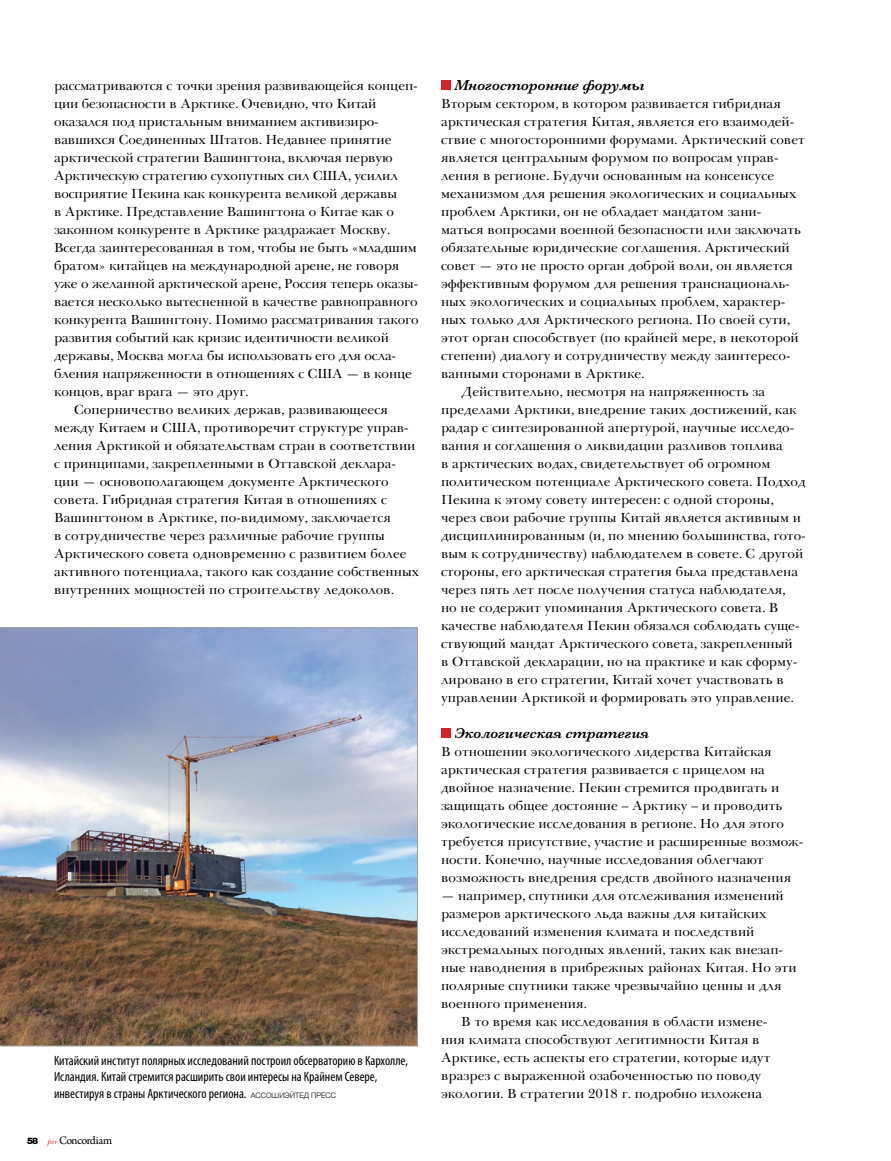
<style>
.page{position:relative;width:891px;height:1161px;background:#fff}
.page>*{position:absolute;margin:0;border:0;box-sizing:border-box;transform-origin:0 0}
.t1{font:italic 600 15px "Baskerville";color:#000}
.t2{font:13.5px/18px "Baskerville Cyr LT Std Upright";color:#000}
.t3{font:condensed 13.5px/16.5px "Myriad Pro";color:#000}
.t4{font:12px "Arno Pro";letter-spacing:-.05em;color:#000}
.s1{font-family:"Helvetica Neue";font-weight:300;font-stretch:normal;font-size:7.5px}
.s2{font-family:"Helvetica Neue LT Std";font-weight:900;font-size:9px}
.s3{font-family:"New Baskerville Std";font-style:italic;font-size:7.5px;color:#ed1d24}
</style>
<div class="page">
<div style="left:441px;top:80px;width:10px;height:10px;background:#d2232a"></div>
<div style="left:441px;top:728px;width:10px;height:10px;background:#d2232a"></div>
<img style="left:0;top:628px;width:418px;height:418px">
<p class="t2" style="left:54px;top:77px;width:365px">рассматриваются с точки зрения развивающейся концеп-</p>
<p class="t2" style="left:54px;top:95px;width:324px">ции безопасности в Арктике. Очевидно, что Китай</p>
<p class="t2" style="left:54px;top:113px;width:326px">оказался под пристальным вниманием активизиро-</p>
<p class="t2" style="left:54px;top:131px;width:339px">вавшихся Соединенных Штатов. Недавнее принятие</p>
<p class="t2" style="left:54px;top:149px;width:340px">арктической стратегии Вашингтона, включая первую</p>
<p class="t2" style="left:54px;top:167px;width:345px">Арктическую стратегию сухопутных сил США, усилил</p>
<p class="t2" style="left:54px;top:185px;width:345px">восприятие Пекина как конкурента великой державы</p>
<p class="t2" style="left:54px;top:203px;width:342px">в Арктике. Представление Вашингтона о Китае как о</p>
<p class="t2" style="left:54px;top:221px;width:338px">законном конкуренте в Арктике раздражает Москву.</p>
<p class="t2" style="left:54px;top:239px;width:364px">Всегда заинтересованная в том, чтобы не быть «младшим</p>
<p class="t2" style="left:54px;top:257px;width:347px">братом» китайцев на международной арене, не говоря</p>
<p class="t2" style="left:54px;top:275px;width:366px">уже о желанной арктической арене, Россия теперь оказы-</p>
<p class="t2" style="left:54px;top:293px;width:365px">вается несколько вытесненной в качестве равноправного</p>
<p class="t2" style="left:54px;top:311px;width:366px">конкурента Вашингтону. Помимо рассматривания такого</p>
<p class="t2" style="left:54px;top:329px;width:336px">развития событий как кризис идентичности великой</p>
<p class="t2" style="left:54px;top:347px;width:344px">державы, Москва могла бы использовать его для осла-</p>
<p class="t2" style="left:54px;top:365px;width:359px">бления напряженности в отношениях с США — в конце</p>
<p class="t2" style="left:54px;top:383px;width:196px">концов, враг врага — это друг.</p>
<p class="t2" style="left:74px;top:401px;width:315px">Соперничество великих держав, развивающееся</p>
<p class="t2" style="left:54px;top:419px;width:356px">между Китаем и США, противоречит структуре управ-</p>
<p class="t2" style="left:54px;top:437px;width:363px">ления Арктикой и обязательствам стран в соответствии</p>
<p class="t2" style="left:54px;top:455px;width:344px">с принципами, закрепленными в Оттавской деклара-</p>
<p class="t2" style="left:54px;top:473px;width:336px">ции — основополагающем документе Арктического</p>
<p class="t2" style="left:54px;top:491px;width:335px">совета. Гибридная стратегия Китая в отношениях с</p>
<p class="t2" style="left:54px;top:509px;width:338px">Вашингтоном в Арктике, по-видимому, заключается</p>
<p class="t2" style="left:54px;top:527px;width:332px">в сотрудничестве через различные рабочие группы</p>
<p class="t2" style="left:54px;top:545px;width:354px">Арктического совета одновременно с развитием более</p>
<p class="t2" style="left:54px;top:563px;width:367px">активного потенциала, такого как создание собственных</p>
<p class="t2" style="left:54px;top:581px;width:342px">внутренних мощностей по строительству ледоколов.</p>
<p class="t3" style="left:54px;top:1052px;width:356px">Китайский институт полярных исследований построил обсерваторию в Кархолле,<br>Исландия. Китай стремится расширить свои интересы на Крайнем Севере, инвестируя в страны Арктического региона. <span class="s1">АCCOШИЭЙTEД ПPECC</span></p>
<p class="t4" style="left:27px;top:1134px;width:87px"><span class="s2">58</span> <span class="s3">per</span> Concordiam</p>
<p class="t1" style="left:454px;top:75px;width:192px">Многосторонние форумы</p>
<p class="t2" style="left:441px;top:95px;width:341px">Вторым сектором, в котором развивается гибридная</p>
<p class="t2" style="left:441px;top:113px;width:355px">арктическая стратегия Китая, является его взаимодей-</p>
<p class="t2" style="left:441px;top:131px;width:365px">ствие с многосторонними форумами. Арктический совет</p>
<p class="t2" style="left:441px;top:149px;width:339px">является центральным форумом по вопросам управ-</p>
<p class="t2" style="left:441px;top:167px;width:335px">ления в регионе. Будучи основанным на консенсусе</p>
<p class="t2" style="left:441px;top:185px;width:357px">механизмом для решения экологических и социальных</p>
<p class="t2" style="left:441px;top:203px;width:322px">проблем Арктики, он не обладает мандатом зани-</p>
<p class="t2" style="left:441px;top:221px;width:362px">маться вопросами военной безопасности или заключать</p>
<p class="t2" style="left:441px;top:239px;width:350px">обязательные юридические соглашения. Арктический</p>
<p class="t2" style="left:441px;top:257px;width:353px">совет — это не просто орган доброй воли, он является</p>
<p class="t2" style="left:441px;top:275px;width:350px">эффективным форумом для решения транснациональ-</p>
<p class="t2" style="left:441px;top:293px;width:346px">ных экологических и социальных проблем, характер-</p>
<p class="t2" style="left:441px;top:311px;width:351px">ных только для Арктического региона. По своей сути,</p>
<p class="t2" style="left:441px;top:329px;width:359px">этот орган способствует (по крайней мере, в некоторой</p>
<p class="t2" style="left:441px;top:347px;width:351px">степени) диалогу и сотрудничеству между заинтересо-</p>
<p class="t2" style="left:441px;top:365px;width:206px">ванными сторонами в Арктике.</p>
<p class="t2" style="left:461px;top:383px;width:305px">Действительно, несмотря на напряженность за</p>
<p class="t2" style="left:441px;top:401px;width:357px">пределами Арктики, внедрение таких достижений, как</p>
<p class="t2" style="left:441px;top:419px;width:355px">радар с синтезированной апертурой, научные исследо-</p>
<p class="t2" style="left:441px;top:437px;width:344px">вания и соглашения о ликвидации разливов топлива</p>
<p class="t2" style="left:441px;top:455px;width:331px">в арктических водах, свидетельствует об огромном</p>
<p class="t2" style="left:441px;top:473px;width:366px">политическом потенциале Арктического совета. Подход</p>
<p class="t2" style="left:441px;top:491px;width:335px">Пекина к этому совету интересен: с одной стороны,</p>
<p class="t2" style="left:441px;top:509px;width:362px">через свои рабочие группы Китай является активным и</p>
<p class="t2" style="left:441px;top:527px;width:366px">дисциплинированным (и, по мнению большинства, гото-</p>
<p class="t2" style="left:441px;top:545px;width:364px">вым к сотрудничеству) наблюдателем в совете. С другой</p>
<p class="t2" style="left:441px;top:563px;width:359px">стороны, его арктическая стратегия была представлена</p>
<p class="t2" style="left:441px;top:581px;width:347px">через пять лет после получения статуса наблюдателя,</p>
<p class="t2" style="left:441px;top:599px;width:339px">но не содержит упоминания Арктического совета. В</p>
<p class="t2" style="left:441px;top:617px;width:360px">качестве наблюдателя Пекин обязался соблюдать суще-</p>
<p class="t2" style="left:441px;top:635px;width:353px">ствующий мандат Арктического совета, закрепленный</p>
<p class="t2" style="left:441px;top:653px;width:358px">в Оттавской декларации, но на практике и как сформу-</p>
<p class="t2" style="left:441px;top:671px;width:344px">лировано в его стратегии, Китай хочет участвовать в</p>
<p class="t2" style="left:441px;top:689px;width:355px">управлении Арктикой и формировать это управление.</p>
<p class="t1" style="left:454px;top:723px;width:196px">Экологическая стратегия</p>
<p class="t2" style="left:441px;top:743px;width:364px">В отношении экологического лидерства Китайская арктическая стратегия развивается с прицелом на двойное назначение. Пекин стремится продвигать и защищать общее достояние – Арктику – и проводить экологические исследования в регионе. Но для этого требуется присутствие, участие и расширенные возмож&shy;ности. Конечно, научные исследования облегчают возможность внедрения средств двойного назначения</p>
<p class="t2" style="left:441px;top:887px;width:344px">— например, спутники для отслеживания изменений</p>
<p class="t2" style="left:441px;top:905px;width:327px">размеров арктического льда важны для китайских</p>
<p class="t2" style="left:441px;top:923px;width:315px">исследований изменения климата и последствий</p>
<p class="t2" style="left:441px;top:941px;width:344px">экстремальных погодных явлений, таких как внезап-</p>
<p class="t2" style="left:441px;top:959px;width:357px">ные наводнения в прибрежных районах Китая. Но эти</p>
<p class="t2" style="left:441px;top:977px;width:342px">полярные спутники также чрезвычайно ценны и для</p>
<p class="t2" style="left:441px;top:995px;width:148px">военного применения.</p>
<p class="t2" style="left:461px;top:1013px;width:308px">В то время как исследования в области измене-</p>
<p class="t2" style="left:441px;top:1031px;width:320px">ния климата способствуют легитимности Китая в</p>
<p class="t2" style="left:441px;top:1049px;width:331px">Арктике, есть аспекты его стратегии, которые идут</p>
<p class="t2" style="left:441px;top:1067px;width:322px">вразрез с выраженной озабоченностью по поводу</p>
<p class="t2" style="left:441px;top:1085px;width:323px">экологии. В стратегии 2018 г. подробно изложена</p>
</div>
